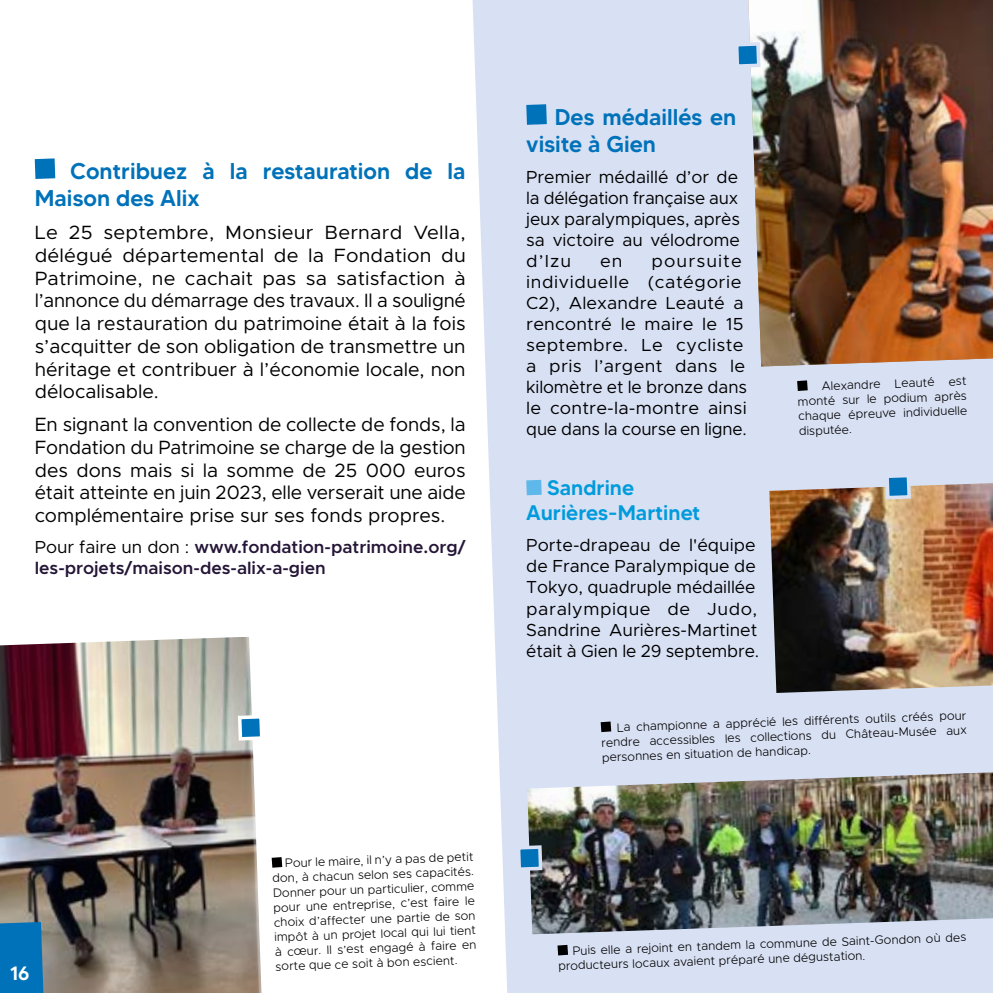
<style>
.page{position:relative;width:993px;height:993px;background:#fff}
.page>*{position:absolute;margin:0;border:0;box-sizing:border-box;transform-origin:0 0}
.t1{font:500 22.75px/27.3px "MADETOMMY";color:#0072b9}
.t2{font:500 21px/25.2px "MADETOMMY";color:#009bdc}
.t3{font:19.25px/22.8px "Metropolis";color:#000;text-align:justify}
.t4{font:500 19.25px "MADETOMMY";color:#fff}
.t5{font:17.5px/21px "Metropolis";color:#000}
.t6{font:600 17.5px/21px "Metropolis";color:#251637}
.t7{font:300 12.25px/14.7px "Metropolis";color:#000;text-align:justify}
.s1{font-weight:400;color:#000}
</style>
<div class="page">
<div style="left:472px;top:0;width:520px;height:992px;background:#d8e0f3"></div>
<svg style="left:526px;top:104px;width:20px;height:21px"></svg>
<div style="left:526px;top:479px;width:15px;height:16px;background:#5eb8e9"></div>
<img style="left:769px;top:483px;width:223px;height:209px">
<svg style="left:796px;top:380px;width:11px;height:11px"></svg>
<svg style="left:600px;top:721px;width:11px;height:10px"></svg>
<svg style="left:557px;top:944px;width:11px;height:11px"></svg>
<img style="left:748px;top:0;width:244px;height:366px">
<img style="left:527px;top:772px;width:465px;height:161px">
<svg style="left:514px;top:843px;width:30px;height:29px"></svg>
<svg style="left:883px;top:472px;width:29px;height:29px"></svg>
<svg style="left:732px;top:40px;width:30px;height:30px"></svg>
<svg style="left:35px;top:158px;width:20px;height:21px"></svg>
<svg style="left:271px;top:857px;width:11px;height:10px"></svg>
<img style="left:0;top:637px;width:261px;height:355px">
<svg style="left:236px;top:713px;width:25px;height:29px"></svg>
<div style="left:0;top:921px;width:43px;height:71px;background:#0072b9"></div>
<h1 class="t1" style="left:35px;top:157px;width:432px;text-indent:36px">Contribuez à la restauration de la<br>Maison des Alix</h1>
<p class="t3" style="left:35px;top:221px;width:432px">Le 25 septembre, Monsieur Bernard Vella, délégué départemental de la Fondation du Patrimoine, ne cachait pas sa satisfaction à l’annonce du démarrage des travaux. Il a souligné que la restauration du patrimoine était à la fois s’acquitter de son obligation de transmettre un héritage et contribuer à l’économie locale, non délocalisable.</p>
<h3 class="t3" style="left:35px;top:413px;width:432px">En signant la convention de collecte de fonds, la Fondation du Patrimoine se charge de la gestion des dons mais si la somme de 25 000 euros était atteinte en juin 2023, elle verserait une aide complémentaire prise sur ses fonds propres.</h3>
<h3 class="t6" style="left:35px;top:536px;width:432px"><span class="s1">Pour faire un don :</span> www.fondation-patrimoine.org/ les-projets/maison-des-alix-a-gien</h3>
<h3 class="t4" style="left:10px;top:960px;width:21px">16</h3>
<p class="t7" style="left:271px;top:855px;width:203px;text-indent:13px;rotate:-2deg">Pour le maire, il n’y a pas de petit don, à chacun selon ses capacités.<br>Donner pour un particulier, comme pour une entreprise, c’est faire le choix d’affecter une partie de son impôt à un projet local qui lui tient à cœur. Il s’est engagé à faire en sorte que ce soit à bon escient.</p>
<h1 class="t1" style="left:526px;top:103px;width:212px;text-indent:28px">Des médaillés en visite à Gien</h1>
<h3 class="t5" style="left:526px;top:166px;width:215px;text-align:justify">Premier médaillé d’or de la délégation française aux jeux paralympiques, après sa victoire au vélodrome d’Izu</h3>
<h3 class="t5" style="left:526px;top:250px;width:222px;text-indent:125px">poursuite individuelle (catégorie<br>C2), Alexandre Leauté a rencontré le maire le 15 septembre. Le cycliste a pris l’argent dans le kilomètre et le bronze dans le contre-la-montre ainsi que dans la course en ligne.</h3>
<h3 class="t5" style="left:600px;top:250px;width:24px">en</h3>
<h2 class="t2" style="left:526px;top:475px;width:175px;text-indent:21px">Sandrine<br>Aurières-Martinet</h2>
<h3 class="t5" style="left:526px;top:534px;width:234px">Porte-drapeau de l'équipe de France Paralympique de<br>Tokyo, quadruple médaillée paralympique de Judo,<br>Sandrine Aurières-Martinet était à Gien le 29 septembre.</h3>
<p class="t7" style="left:796px;top:379px;width:170px;text-indent:24px;rotate:-2deg">Alexandre Leauté est monté sur le podium après chaque épreuve individuelle disputée.</p>
<p class="t7" style="left:600px;top:720px;width:367px;text-indent:16px;rotate:-2deg">La championne a apprécié les différents outils créés pour rendre accessibles les collections du Château-Musée aux personnes en situation de handicap.</p>
<p class="t7" style="left:557px;top:943px;width:410px;text-indent:15px;rotate:-2deg">Puis elle a rejoint en tandem la commune de Saint-Gondon où des producteurs locaux avaient préparé une dégustation.</p>
</div>
